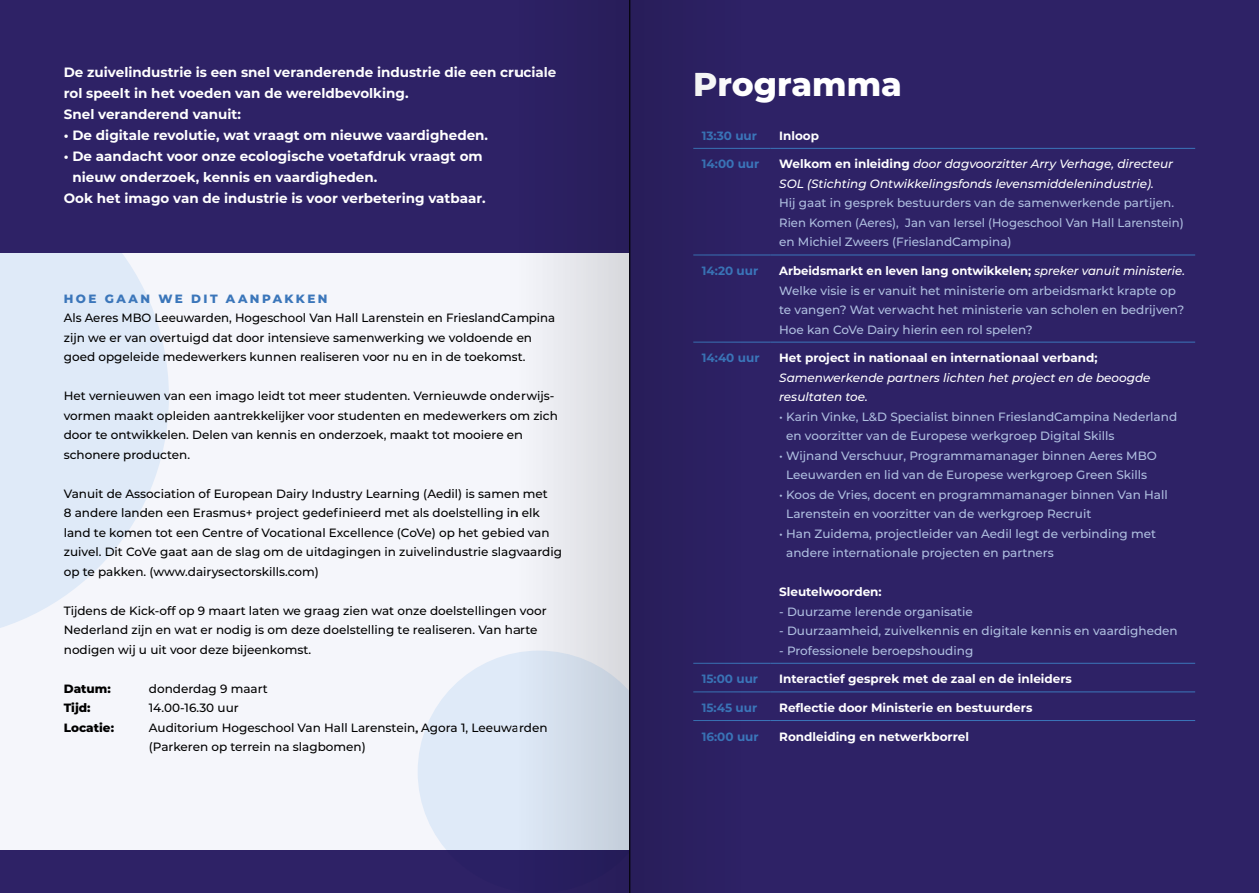
<style>
.page{position:relative;width:1259px;height:893px;background:#f5f6fb}
.page>*{position:absolute;margin:0;border:0;box-sizing:border-box;transform-origin:0 0}
.t1{font:800 33px "Montserrat";color:#fff}
.t2{font:700 13.5px/21px "Montserrat";color:#fff}
.t3{font:500 12px/19.5px "Montserrat";color:#000}
.t4{font:500 12px/19.5px "Montserrat";color:#afbfe0}
.t5{font:italic 500 12px/19.5px "Montserrat";color:#fff}
.t6{font:700 12px "Montserrat";color:#fff}
.t7{font:700 12px "Montserrat";color:#3b76ba}
.t8{font:800 12px "Montserrat";letter-spacing:.2em;color:#3b76ba}
.t9{font:800 12px "Montserrat";color:#000}
.s1{font-weight:700;font-style:normal}
.s2{font-weight:700;color:#fff}
.s3{font-style:italic;color:#fff}
</style>
<div class="page">
<svg style="left:0;top:252px;width:169px;height:376px;fill:#dfeaf8"></svg>
<div style="left:0;top:850px;width:1259px;height:43px;background:#2e2266"></div>
<div style="left:0;top:0;width:629px;height:252px;background:#2e2266"></div>
<svg style="left:418px;top:651px;width:242px;height:242px;fill:#dfeaf8"></svg>
<div style="left:629px;top:0;width:630px;height:881px;background:#2e2266"></div>
<hr style="left:693px;top:255px;width:77px;height:1px;background:#3b76ba">
<hr style="left:770px;top:255px;width:425px;height:1px;background:#3b76ba">
<hr style="left:693px;top:342px;width:77px;height:1px;background:#3b76ba">
<hr style="left:770px;top:342px;width:425px;height:1px;background:#3b76ba">
<hr style="left:693px;top:663px;width:77px;height:1px;background:#3b76ba">
<hr style="left:770px;top:663px;width:425px;height:1px;background:#3b76ba">
<hr style="left:693px;top:691px;width:77px;height:1px;background:#3b76ba">
<hr style="left:770px;top:691px;width:425px;height:1px;background:#3b76ba">
<hr style="left:693px;top:720px;width:77px;height:1px;background:#3b76ba">
<hr style="left:770px;top:720px;width:425px;height:1px;background:#3b76ba">
<hr style="left:693px;top:148px;width:77px;height:1px;background:#3b76ba">
<hr style="left:770px;top:148px;width:425px;height:1px;background:#3b76ba">
<div style="left:629px;top:0;width:112px;height:893px;background:#2b1f5f"></div>
<svg style="left:518px;top:0;width:111px;height:893px"></svg>
<hr style="left:629px;top:0;width:1px;height:893px;background:#000">
<p class="t2" style="left:64px;top:61px;width:494px">De zuivelindustrie is een snel veranderende industrie die een cruciale rol speelt in het voeden van de wereldbevolking.<br>Snel veranderend vanuit:</p>
<p class="t2" style="left:64px;top:124px;width:426px">• De digitale revolutie, wat vraagt om nieuwe vaardigheden.</p>
<p class="t2" style="left:64px;top:145px;width:420px">• De aandacht voor onze ecologische voetafdruk vraagt om</p>
<p class="t2" style="left:72px;top:166px;width:306px">nieuw onderzoek, kennis en vaardigheden.</p>
<p class="t2" style="left:64px;top:187px;width:423px">Ook het imago van de industrie is voor verbetering vatbaar.</p>
<p class="t8" style="left:64px;top:290px;width:265px">HOE GAAN WE DIT AANPAKKEN</p>
<p class="t3" style="left:64px;top:308px;width:493px">Als Aeres MBO Leeuwarden, Hogeschool Van Hall Larenstein en FrieslandCampina zijn we er van overtuigd dat door intensieve samenwerking we voldoende en goed opgeleide medewerkers kunnen realiseren voor nu en in de toekomst.</p>
<p class="t3" style="left:64px;top:386px;width:495px">Het vernieuwen van een imago leidt tot meer studenten. Vernieuwde onderwijs&shy;vormen maakt opleiden aantrekkelijker voor studenten en medewerkers om zich door te ontwikkelen. Delen van kennis en onderzoek, maakt tot mooiere en schonere producten.</p>
<p class="t3" style="left:64px;top:483px;width:500px">Vanuit de Association of European Dairy Industry Learning (Aedil) is samen met<br>8 andere landen een Erasmus+ project gedefinieerd met als doelstelling in elk land te komen tot een Centre of Vocational Excellence (CoVe) op het gebied van zuivel. Dit CoVe gaat aan de slag om de uitdagingen in zuivelindustrie slagvaardig op te pakken. (www.dairysectorskills.com)</p>
<p class="t3" style="left:64px;top:600px;width:484px">Tijdens de Kick-off op 9 maart laten we graag zien wat onze doelstellingen voor<br>Nederland zijn en wat er nodig is om deze doelstelling te realiseren. Van harte nodigen wij u uit voor deze bijeenkomst.</p>
<p class="t9" style="left:64px;top:680px;width:49px">Datum:</p>
<p class="t3" style="left:149px;top:678px;width:120px">donderdag 9 maart</p>
<p class="t9" style="left:64px;top:699px;width:28px">Tijd:</p>
<p class="t3" style="left:149px;top:698px;width:91px">14.00-16.30 uur</p>
<p class="t9" style="left:64px;top:719px;width:52px">Locatie:</p>
<p class="t3" style="left:149px;top:717px;width:400px">Auditorium Hogeschool Van Hall Larenstein, Agora 1, Leeuwarden (Parkeren op terrein na slagbomen)</p>
<h1 class="t1" style="left:693px;top:60px;width:210px">Programma</h1>
<p class="t7" style="left:702px;top:127px;width:57px">13:30 uur</p>
<p class="t6" style="left:779px;top:127px;width:41px">Inloop</p>
<p class="t7" style="left:702px;top:156px;width:59px">14:00 uur</p>
<p class="t5" style="left:779px;top:154px;width:395px"><span class="s1">Welkom en inleiding</span> door dagvoorzitter Arry Verhage, directeur<br>SOL (Stichting Ontwikkelingsfonds levensmiddelenindustrie).</p>
<p class="t4" style="left:779px;top:193px;width:406px">Hij gaat in gesprek bestuurders van de samenwerkende partijen.<br>Rien Komen (Aeres), Jan van Iersel (Hogeschool Van Hall Larenstein) en Michiel Zweers (FrieslandCampina)</p>
<p class="t7" style="left:702px;top:262px;width:58px">14:20 uur</p>
<p class="t4" style="left:779px;top:261px;width:407px"><span class="s2">Arbeidsmarkt en leven lang ontwikkelen;</span> <span class="s3">spreker vanuit ministerie.<br></span>Welke visie is er vanuit het ministerie om arbeidsmarkt krapte op te vangen? Wat verwacht het ministerie van scholen en bedrijven?<br>Hoe kan CoVe Dairy hierin een rol spelen?</p>
<p class="t7" style="left:702px;top:349px;width:59px">14:40 uur</p>
<p class="t6" style="left:779px;top:349px;width:320px">Het project in nationaal en internationaal verband;</p>
<p class="t5" style="left:779px;top:367px;width:373px">Samenwerkende partners lichten het project en de beoogde resultaten toe.</p>
<p class="t4" style="left:786px;top:406px;width:392px;text-indent:-7px">• Karin Vinke, L&amp;D Specialist binnen FrieslandCampina Nederland en voorzitter van de Europese werkgroep Digital Skills</p>
<p class="t4" style="left:779px;top:445px;width:379px;text-align:center">• Wijnand Verschuur, Programmamanager binnen Aeres MBO<br>Leeuwarden en lid van de Europese werkgroep Green Skills</p>
<p class="t4" style="left:786px;top:484px;width:383px;text-indent:-7px">• Koos de Vries, docent en programmamanager binnen Van Hall<br>Larenstein en voorzitter van de werkgroep Recruit</p>
<p class="t4" style="left:786px;top:523px;width:371px;text-indent:-7px">• Han Zuidema, projectleider van Aedil legt de verbinding met andere internationale projecten en partners</p>
<p class="t6" style="left:779px;top:583px;width:104px">Sleutelwoorden:</p>
<p class="t4" style="left:779px;top:601px;width:195px">- Duurzame lerende organisatie</p>
<p class="t4" style="left:779px;top:621px;width:400px">- Duurzaamheid, zuivelkennis en digitale kennis en vaardigheden</p>
<p class="t4" style="left:779px;top:640px;width:196px">- Professionele beroepshouding</p>
<p class="t7" style="left:702px;top:670px;width:58px">15:00 uur</p>
<p class="t6" style="left:779px;top:670px;width:294px">Interactief gesprek met de zaal en de inleiders</p>
<p class="t7" style="left:702px;top:699px;width:57px">15:45 uur</p>
<p class="t6" style="left:779px;top:699px;width:255px">Reflectie door Ministerie en bestuurders</p>
<p class="t7" style="left:702px;top:728px;width:58px">16:00 uur</p>
<p class="t6" style="left:779px;top:728px;width:191px">Rondleiding en netwerkborrel</p>
</div>
